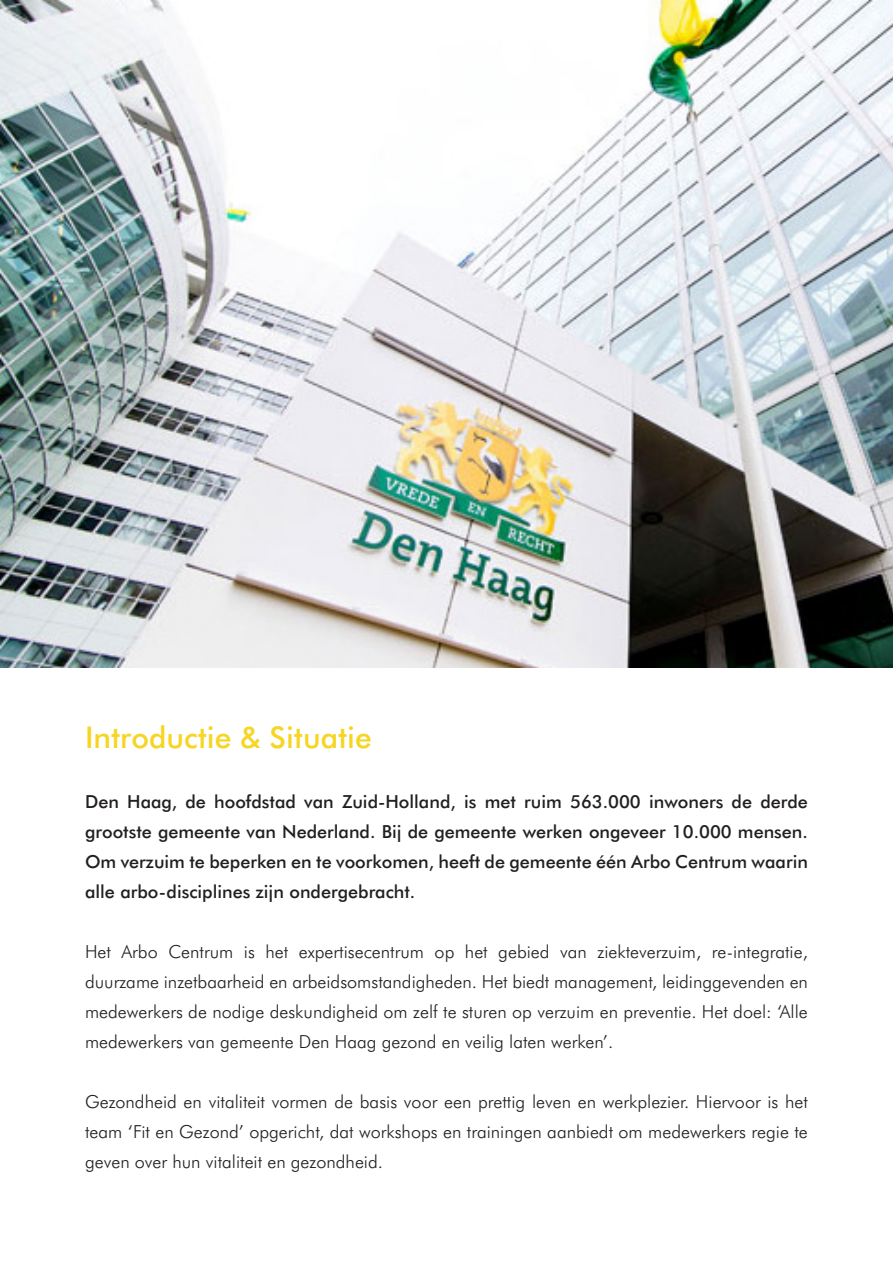
<style>
.page{position:relative;width:893px;height:1263px;background:#fff}
.page>*{position:absolute;margin:0;border:0;box-sizing:border-box;transform-origin:0 0}
.OAW___Koptekst_V2___Medium___9pt{font:500 30px "Futura BT";color:#f6d523}
.OAW___Koptekst_V2___Medium___9pt-2{font:300 18px/30px "Futura BT";color:#231f20;text-align:justify}
.OAW___Koptekst_V2___Medium___9pt-3{font:500 18px/30px "Futura BT";color:#231f20;text-align:justify}
</style>
<div class="page">
<img style="left:0;top:0;width:893px;height:668px">
<p class="OAW___Koptekst_V2___Medium___9pt" style="left:85px;top:716px;width:288px">Introductie &amp; Situatie</p>
<p class="OAW___Koptekst_V2___Medium___9pt-3" style="left:85px;top:786px;width:724px">Den Haag, de hoofdstad van Zuid-Holland, is met ruim 563.000 inwoners de derde grootste gemeente van Nederland. Bij de gemeente werken ongeveer 10.000 mensen.<br>Om verzuim te beperken en te voorkomen, heeft de gemeente één Arbo Centrum waarin alle arbo-disciplines zijn ondergebracht.</p>
<p class="OAW___Koptekst_V2___Medium___9pt-2" style="left:85px;top:936px;width:724px">Het Arbo Centrum is het expertisecentrum op het gebied van ziekteverzuim, re-integratie, duurzame inzetbaarheid en arbeidsomstandigheden. Het biedt management, leidinggevenden en medewerkers de nodige deskundigheid om zelf te sturen op verzuim en preventie. Het doel: ‘Alle medewerkers van gemeente Den Haag gezond en veilig laten werken’.</p>
<p class="OAW___Koptekst_V2___Medium___9pt-2" style="left:85px;top:1086px;width:724px">Gezondheid en vitaliteit vormen de basis voor een prettig leven en werkplezier. Hiervoor is het team ‘Fit en Gezond’ opgericht, dat workshops en trainingen aanbiedt om medewerkers regie te geven over hun vitaliteit en gezondheid.</p>
</div>
